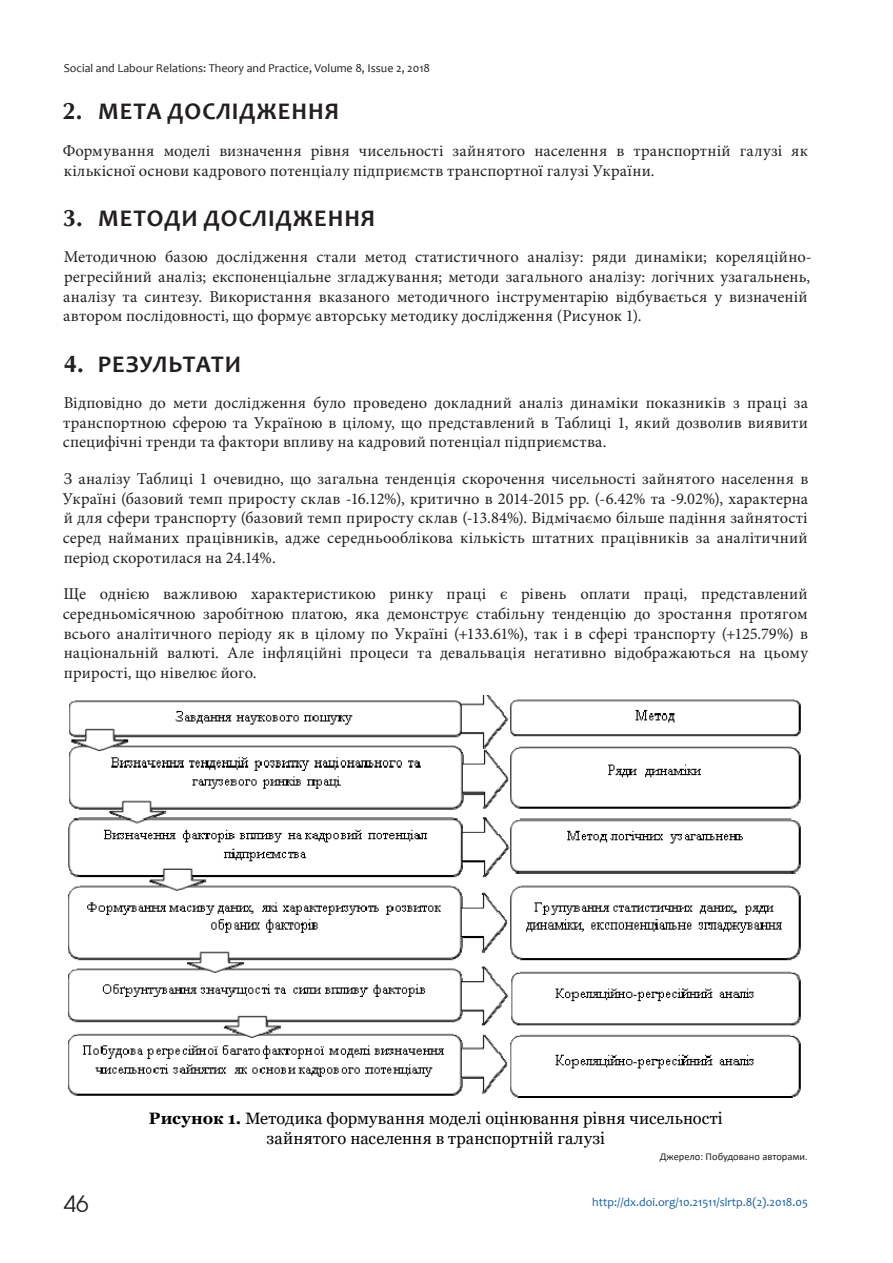
<style>
.page{position:relative;width:893px;height:1263px;background:#fff}
.page>*{position:absolute;margin:0;border:0;box-sizing:border-box;transform-origin:0 0}
.t1{font:700 24px "Candara";letter-spacing:.04em;color:#231f20}
.t2{font:22.5px "Avant Garde Gothic C";color:#231f20}
.t3{font:16.5px/19.6px "Minion Pro";letter-spacing:.01em;color:#231f20;text-align:justify}
.t4{font:16.5px/19.8px "Georgia";letter-spacing:.01em;color:#000;text-align:center}
.t5{font:12px "Candara";color:#231f20}
.t6{font:12px "Candara";color:#175d9e}
.t7{font:10.5px "Calibri";color:#231f20}
.s1{font-family:"AG Opus"}
.s2{font-weight:700}
</style>
<div class="page">
<img style="left:68px;top:695px;width:733px;height:403px">
<img style="left:517px;top:1096px;width:276px;height:1px">
<p class="t5" style="left:64px;top:64px;width:368px">Social and Labour Relations: Theory and Practice, Volume 8, Issue 2, 2018</p>
<h1 class="t1" style="left:63px;top:97px;width:278px"><span class="s1">2.</span> МЕТА ДОСЛІДЖЕННЯ</h1>
<p class="t3" style="left:63px;top:142px;width:747px">Формування моделі визначення рівня чисельності зайнятого населення в транспортній галузі як кількісної основи кадрового потенціалу підприємств транспортної галузі України.</p>
<h1 class="t1" style="left:63px;top:203px;width:314px"><span class="s1">3.</span> МЕТОДИ ДОСЛІДЖЕННЯ</h1>
<p class="t3" style="left:63px;top:249px;width:750px;text-align:left">Методичною базою дослідження стали метод статистичного аналізу: ряди динаміки; кореляційно&shy;регресійний аналіз; експоненціальне згладжування; методи загального аналізу: логічних узагальнень, аналізу та синтезу. Використання вказаного методичного інструментарію відбувається у визначеній автором послідовності, що формує авторську методику дослідження (Рисунок 1).</p>
<h1 class="t1" style="left:64px;top:349px;width:179px"><span class="s1">4.</span> РЕЗУЛЬТАТИ</h1>
<p class="t3" style="left:63px;top:394px;width:747px">Відповідно до мети дослідження було проведено докладний аналіз динаміки показників з праці за транспортною сферою та Україною в цілому, що представлений в Таблиці 1, який дозволив виявити специфічні тренди та фактори впливу на кадровий потенціал підприємства.</p>
<p class="t3" style="left:63px;top:470px;width:747px">З аналізу Таблиці 1 очевидно, що загальна тенденція скорочення чисельності зайнятого населення в Україні (базовий темп приросту склав -16.12%), критично в 2014-2015 рр. (-6.42% та -9.02%), характерна й для сфери транспорту (базовий темп приросту склав (-13.84%). Відмічаємо більше падіння зайнятості серед найманих працівників, адже середньооблікова кількість штатних працівників за аналітичний період скоротилася на 24.14%.</p>
<p class="t3" style="left:63px;top:586px;width:747px">Ще однією важливою характеристикою ринку праці є рівень оплати праці, представлений середньомісячною заробітною платою, яка демонструє стабільну тенденцію до зростання протягом всього аналітичного періоду як в цілому по Україні (+133.61%), так і в сфері транспорту (+125.79%) в національній валюті. Але інфляційні процеси та девальвація негативно відображаються на цьому прирості, що нівелює його.</p>
<h2 class="t2" style="left:64px;top:1191px;width:26px">46</h2>
<p class="t4" style="left:149px;top:1108px;width:575px"><span class="s2">Рисунок 1.</span> Методика формування моделі оцінювання рівня чисельності зайнятого населення в транспортній галузі</p>
<p class="t7" style="left:660px;top:1150px;width:150px">Джерело: Побудовано авторами.</p>
<p class="t6" style="left:592px;top:1197px;width:217px">http://dx.doi.org/10.21511/slrtp.8(2).2018.05</p>
</div>
